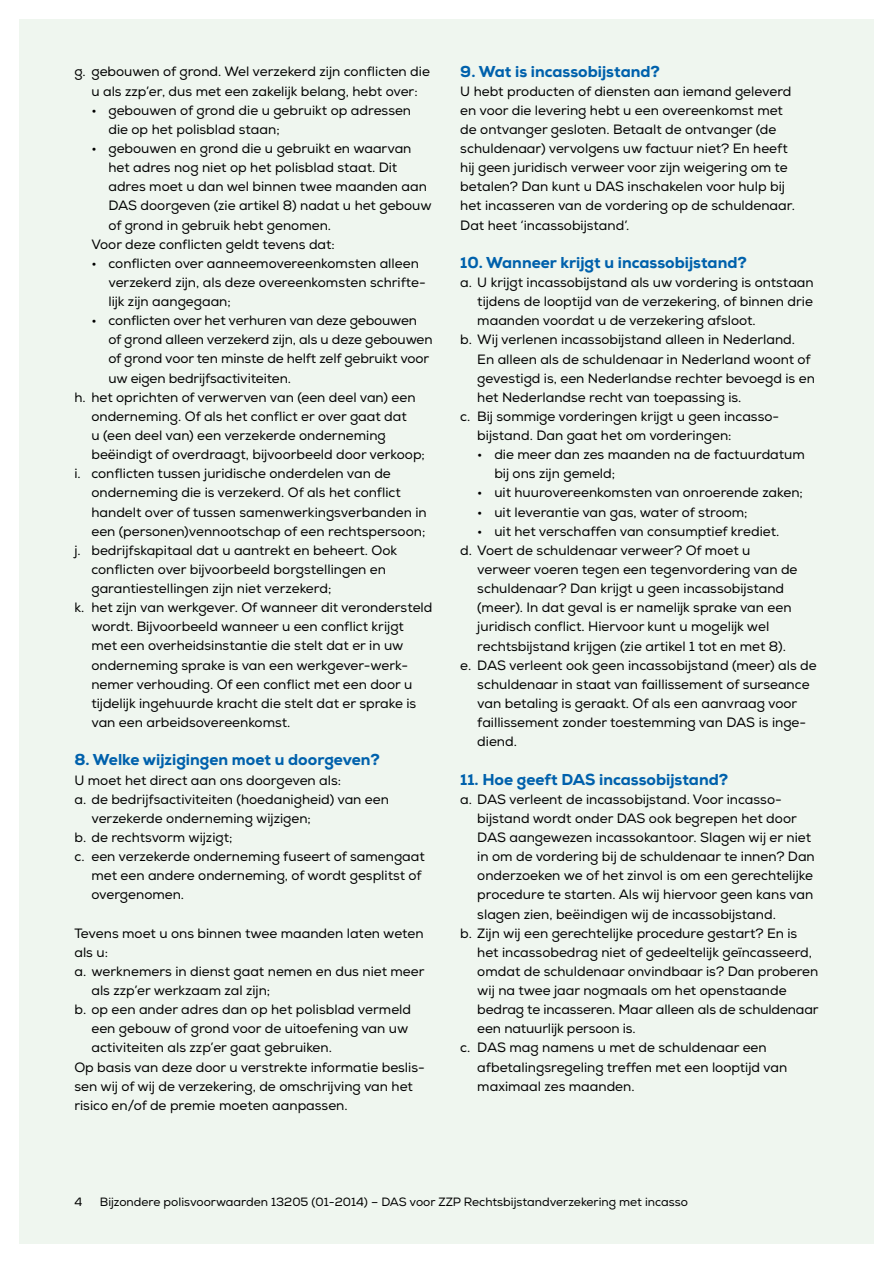
<style>
.page{position:relative;width:893px;height:1263px;background:#fff}
.page>*{position:absolute;margin:0;border:0;box-sizing:border-box;transform-origin:0 0}
.t1{font:800 15.75px "Nexa";color:#0061ac}
.t2{font:13.5px/19.2px "Nexa";color:#000}
.t3{font:12px "Nexa";color:#000}
</style>
<div class="page">
<div style="left:19px;top:19px;width:855px;height:1225px;background:#eff6ef"></div>
<p class="t2" style="left:74px;top:62px;width:357px;text-align:center">g. gebouwen of grond. Wel verzekerd zijn conflicten die u als zzp’er, dus met een zakelijk belang, hebt over:</p>
<p class="t2" style="left:108px;top:101px;width:304px;text-indent:-17px">• gebouwen of grond die u gebruikt op adressen die op het polisblad staan;</p>
<p class="t2" style="left:91px;top:139px;width:322px">• gebouwen en grond die u gebruikt en waarvan</p>
<p class="t2" style="left:108px;top:158px;width:290px">het adres nog niet op het polisblad staat. Dit</p>
<p class="t2" style="left:108px;top:177px;width:320px">adres moet u dan wel binnen twee maanden aan</p>
<p class="t2" style="left:108px;top:196px;width:325px">DAS doorgeven (zie artikel 8) nadat u het gebouw</p>
<p class="t2" style="left:108px;top:216px;width:224px">of grond in gebruik hebt genomen.</p>
<p class="t2" style="left:91px;top:235px;width:245px">Voor deze conflicten geldt tevens dat:</p>
<p class="t2" style="left:108px;top:254px;width:319px;text-indent:-17px">• conflicten over aanneemovereenkomsten alleen verzekerd zijn, als deze overeenkomsten schrifte&shy;lijk zijn aangegaan;</p>
<p class="t2" style="left:91px;top:311px;width:327px">• conflicten over het verhuren van deze gebouwen</p>
<p class="t2" style="left:108px;top:330px;width:326px">of grond alleen verzekerd zijn, als u deze gebouwen</p>
<p class="t2" style="left:108px;top:349px;width:322px">of grond voor ten minste de helft zelf gebruikt voor</p>
<p class="t2" style="left:108px;top:369px;width:184px">uw eigen bedrijfsactiviteiten.</p>
<p class="t2" style="left:74px;top:388px;width:343px">h. het oprichten of verwerven van (een deel van) een</p>
<p class="t2" style="left:91px;top:407px;width:317px">onderneming. Of als het conflict er over gaat dat</p>
<p class="t2" style="left:91px;top:426px;width:296px">u (een deel van) een verzekerde onderneming</p>
<p class="t2" style="left:91px;top:445px;width:335px">beëindigt of overdraagt, bijvoorbeeld door verkoop;</p>
<p class="t2" style="left:74px;top:464px;width:318px">i. conflicten tussen juridische onderdelen van de</p>
<p class="t2" style="left:91px;top:483px;width:311px">onderneming die is verzekerd. Of als het conflict</p>
<p class="t2" style="left:91px;top:502px;width:337px">handelt over of tussen samenwerkingsverbanden in</p>
<p class="t2" style="left:91px;top:522px;width:335px">een (personen)vennootschap of een rechtspersoon;</p>
<p class="t2" style="left:74px;top:541px;width:324px">j. bedrijfskapitaal dat u aantrekt en beheert. Ook</p>
<p class="t2" style="left:91px;top:560px;width:296px">conflicten over bijvoorbeeld borgstellingen en</p>
<p class="t2" style="left:91px;top:579px;width:241px">garantiestellingen zijn niet verzekerd;</p>
<p class="t2" style="left:74px;top:598px;width:360px">k. het zijn van werkgever. Of wanneer dit verondersteld</p>
<p class="t2" style="left:91px;top:617px;width:314px">wordt. Bijvoorbeeld wanneer u een conflict krijgt</p>
<p class="t2" style="left:91px;top:636px;width:314px">met een overheidsinstantie die stelt dat er in uw</p>
<p class="t2" style="left:91px;top:656px;width:316px">onderneming sprake is van een werkgever-werk-</p>
<p class="t2" style="left:91px;top:675px;width:322px">nemer verhouding. Of een conflict met een door u</p>
<p class="t2" style="left:91px;top:694px;width:326px">tijdelijk ingehuurde kracht die stelt dat er sprake is</p>
<p class="t2" style="left:91px;top:713px;width:201px">van een arbeidsovereenkomst.</p>
<p class="t1" style="left:74px;top:750px;width:307px">8. Welke wijzigingen moet u doorgeven?</p>
<p class="t2" style="left:74px;top:771px;width:268px">U moet het direct aan ons doorgeven als:</p>
<p class="t2" style="left:74px;top:790px;width:316px">a. de bedrijfsactiviteiten (hoedanigheid) van een</p>
<p class="t2" style="left:91px;top:809px;width:221px">verzekerde onderneming wijzigen;</p>
<p class="t2" style="left:74px;top:828px;width:159px">b. de rechtsvorm wijzigt;</p>
<p class="t2" style="left:74px;top:847px;width:352px">c. een verzekerde onderneming fuseert of samengaat</p>
<p class="t2" style="left:91px;top:866px;width:332px">met een andere onderneming, of wordt gesplitst of</p>
<p class="t2" style="left:91px;top:885px;width:94px">overgenomen.</p>
<p class="t2" style="left:74px;top:924px;width:351px">Tevens moet u ons binnen twee maanden laten weten</p>
<p class="t2" style="left:74px;top:943px;width:35px">als u:</p>
<p class="t2" style="left:74px;top:962px;width:352px">a. werknemers in dienst gaat nemen en dus niet meer</p>
<p class="t2" style="left:91px;top:981px;width:180px">als zzp’er werkzaam zal zijn;</p>
<p class="t2" style="left:74px;top:1000px;width:338px">b. op een ander adres dan op het polisblad vermeld</p>
<p class="t2" style="left:91px;top:1019px;width:319px">een gebouw of grond voor de uitoefening van uw</p>
<p class="t2" style="left:91px;top:1038px;width:242px">activiteiten als zzp’er gaat gebruiken.</p>
<p class="t2" style="left:74px;top:1057px;width:352px">Op basis van deze door u verstrekte informatie beslis-</p>
<p class="t2" style="left:74px;top:1077px;width:340px">sen wij of wij de verzekering, de omschrijving van het</p>
<p class="t2" style="left:74px;top:1096px;width:275px">risico en/of de premie moeten aanpassen.</p>
<p class="t1" style="left:460px;top:61px;width:201px">9. Wat is incassobijstand?</p>
<p class="t2" style="left:460px;top:82px;width:336px">U hebt producten of diensten aan iemand geleverd en voor die levering hebt u een overeenkomst met de ontvanger gesloten. Betaalt de ontvanger (de schuldenaar) vervolgens uw factuur niet? En heeft hij geen juridisch verweer voor zijn weigering om te betalen? Dan kunt u DAS inschakelen voor hulp bij het incasseren van de vordering op de schuldenaar.<br>Dat heet ‘incassobijstand’.</p>
<p class="t1" style="left:460px;top:252px;width:288px">10. Wanneer krijgt u incassobijstand?</p>
<p class="t2" style="left:460px;top:273px;width:355px">a. U krijgt incassobijstand als uw vordering is ontstaan</p>
<p class="t2" style="left:477px;top:292px;width:337px">tijdens de looptijd van de verzekering, of binnen drie</p>
<p class="t2" style="left:477px;top:311px;width:280px">maanden voordat u de verzekering afsloot.</p>
<p class="t2" style="left:460px;top:330px;width:336px">b. Wij verlenen incassobijstand alleen in Nederland.</p>
<p class="t2" style="left:477px;top:350px;width:335px">En alleen als de schuldenaar in Nederland woont of</p>
<p class="t2" style="left:477px;top:369px;width:339px">gevestigd is, een Nederlandse rechter bevoegd is en</p>
<p class="t2" style="left:477px;top:388px;width:266px">het Nederlandse recht van toepassing is.</p>
<p class="t2" style="left:460px;top:407px;width:318px">c. Bij sommige vorderingen krijgt u geen incasso-</p>
<p class="t2" style="left:477px;top:426px;width:256px">bijstand. Dan gaat het om vorderingen:</p>
<p class="t2" style="left:494px;top:445px;width:312px;text-indent:-17px">• die meer dan zes maanden na de factuurdatum bij ons zijn gemeld;</p>
<p class="t2" style="left:477px;top:483px;width:327px">• uit huurovereenkomsten van onroerende zaken;</p>
<p class="t2" style="left:477px;top:503px;width:272px">• uit leverantie van gas, water of stroom;</p>
<p class="t2" style="left:460px;top:522px;width:320px;text-indent:17px">• uit het verschaffen van consumptief krediet. d. Voert de schuldenaar verweer? Of moet u</p>
<p class="t2" style="left:477px;top:560px;width:322px">verweer voeren tegen een tegenvordering van de</p>
<p class="t2" style="left:477px;top:579px;width:308px">schuldenaar? Dan krijgt u geen incassobijstand</p>
<p class="t2" style="left:477px;top:598px;width:316px">(meer). In dat geval is er namelijk sprake van een</p>
<p class="t2" style="left:477px;top:617px;width:293px">juridisch conflict. Hiervoor kunt u mogelijk wel</p>
<p class="t2" style="left:477px;top:636px;width:310px">rechtsbijstand krijgen (zie artikel 1 tot en met 8).</p>
<p class="t2" style="left:460px;top:656px;width:358px">e. DAS verleent ook geen incassobijstand (meer) als de</p>
<p class="t2" style="left:477px;top:675px;width:334px">schuldenaar in staat van faillissement of surseance</p>
<p class="t2" style="left:477px;top:694px;width:322px">van betaling is geraakt. Of als een aanvraag voor</p>
<p class="t2" style="left:477px;top:713px;width:330px">faillissement zonder toestemming van DAS is inge-</p>
<p class="t2" style="left:477px;top:732px;width:41px">diend.</p>
<p class="t1" style="left:460px;top:769px;width:269px">11. Hoe geeft DAS incassobijstand?</p>
<p class="t2" style="left:460px;top:790px;width:321px">a. DAS verleent de incassobijstand. Voor incasso-</p>
<p class="t2" style="left:477px;top:809px;width:321px">bijstand wordt onder DAS ook begrepen het door</p>
<p class="t2" style="left:477px;top:828px;width:335px">DAS aangewezen incassokantoor. Slagen wij er niet</p>
<p class="t2" style="left:477px;top:847px;width:339px">in om de vordering bij de schuldenaar te innen? Dan</p>
<p class="t2" style="left:477px;top:866px;width:337px">onderzoeken we of het zinvol is om een gerechtelijke</p>
<p class="t2" style="left:477px;top:885px;width:337px">procedure te starten. Als wij hiervoor geen kans van</p>
<p class="t2" style="left:477px;top:904px;width:300px">slagen zien, beëindigen wij de incassobijstand.</p>
<p class="t2" style="left:460px;top:924px;width:338px">b. Zijn wij een gerechtelijke procedure gestart? En is</p>
<p class="t2" style="left:477px;top:943px;width:336px">het incassobedrag niet of gedeeltelijk geïncasseerd,</p>
<p class="t2" style="left:477px;top:962px;width:343px">omdat de schuldenaar onvindbaar is? Dan proberen</p>
<p class="t2" style="left:477px;top:981px;width:311px">wij na twee jaar nogmaals om het openstaande</p>
<p class="t2" style="left:477px;top:1000px;width:343px">bedrag te incasseren. Maar alleen als de schuldenaar</p>
<p class="t2" style="left:477px;top:1019px;width:160px">een natuurlijk persoon is.</p>
<p class="t2" style="left:460px;top:1038px;width:308px">c. DAS mag namens u met de schuldenaar een</p>
<p class="t2" style="left:477px;top:1057px;width:311px">afbetalingsregeling treffen met een looptijd van</p>
<p class="t2" style="left:477px;top:1077px;width:159px">maximaal zes maanden.</p>
<p class="t3" style="left:74px;top:1194px;width:9px">4</p>
<p class="t3" style="left:100px;top:1194px;width:590px">Bijzondere polisvoorwaarden 13205 (01-2014) – DAS voor ZZP Rechtsbijstandverzekering met incasso</p>
</div>
